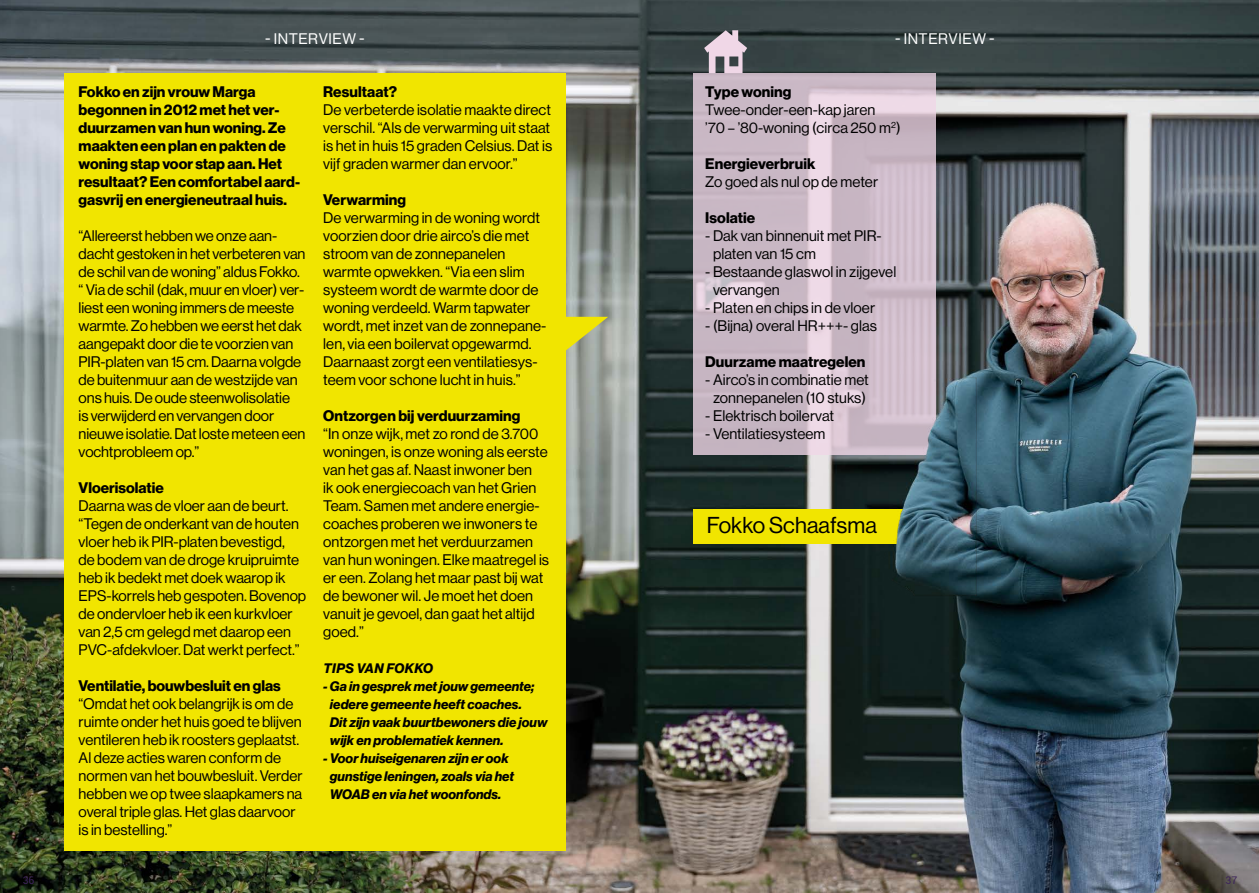
<style>
.page{position:relative;width:1259px;height:893px;background:#fff}
.page>*{position:absolute;margin:0;border:0;box-sizing:border-box;transform-origin:0 0}
.t1{font:22.5px "Neue Haas Display";letter-spacing:.005em;color:#000}
.t2{font:15px/18px "Neue Haas Display";color:#000}
.t3{font:700 15px/18px "Neue Haas Display";color:#000}
.t4{font:15px "Neue Haas Display";letter-spacing:.035em;color:#fff}
.t5{font:italic 700 13.5px/18px "Neue Haas Display";letter-spacing:.005em;color:#000}
.t6{font:italic 700 13.5px "Neue Haas Display";letter-spacing:.035em;color:#000}
.t7{font:10.5px "Roboto";color:#3d245a}
</style>
<div class="page">
<img style="left:0;top:0;width:1259px;height:893px">
<div style="left:64px;top:73px;width:502px;height:777px;background:#f2e600"></div>
<svg style="left:693px;top:73px;width:242px;height:382px;background:#cebcc9"></svg>
<svg style="left:704px;top:30px;width:43px;height:43px;background:#9f96a0"></svg>
<svg style="left:566px;top:317px;width:42px;height:37px;background:#c3c056"></svg>
<div style="left:693px;top:509px;width:221px;height:34px;background:#f2e600"></div>
<p class="t4" style="left:265px;top:30px;width:101px">- INTERVIEW -</p>
<p class="t3" style="left:79px;top:82px;width:223px">Fokko en zijn vrouw Marga begonnen in 2012 met het ver&shy;duurzamen van hun woning. Ze maakten een plan en pakten de woning stap voor stap aan. Het resultaat? Een comfortabel aard&shy;gasvrij en energieneutraal huis.</p>
<p class="t2" style="left:79px;top:226px;width:228px">“Allereerst hebben we onze aan&shy;dacht gestoken in het verbeteren van de schil van de woning” aldus Fokko. “ Via de schil (dak, muur en vloer) ver&shy;liest een woning immers de meeste warmte. Zo hebben we eerst het dak aangepakt door die te voorzien van PIR-platen van 15 cm. Daarna volgde de buitenmuur aan de westzijde van ons huis. De oude steenwolisolatie<br>is verwijderd en vervangen door nieuwe isolatie. Dat loste meteen een vochtprobleem op.”</p>
<p class="t3" style="left:79px;top:478px;width:87px">Vloerisolatie</p>
<p class="t2" style="left:79px;top:496px;width:229px">Daarna was de vloer aan de beurt. “Tegen de onderkant van de houten vloer heb ik PIR-platen bevestigd,<br>de bodem van de droge kruipruimte heb ik bedekt met doek waarop ik EPS-korrels heb gespoten. Bovenop de ondervloer heb ik een kurkvloer van 2,5 cm gelegd met daarop een PVC-afdekvloer. Dat werkt perfect.”</p>
<p class="t3" style="left:79px;top:676px;width:204px">Ventilatie, bouwbesluit en glas</p>
<p class="t2" style="left:79px;top:694px;width:225px">“Omdat het ook belangrijk is om de ruimte onder het huis goed te blijven ventileren heb ik roosters geplaatst.<br>Al deze acties waren conform de normen van het bouwbesluit. Verder hebben we op twee slaapkamers na overal triple glas. Het glas daarvoor is in bestelling.”</p>
<p class="t3" style="left:323px;top:82px;width:75px">Resultaat?</p>
<p class="t2" style="left:323px;top:100px;width:230px">De verbeterde isolatie maakte direct verschil. “Als de verwarming uit staat is het in huis 15 graden Celsius. Dat is vijf graden warmer dan ervoor.”</p>
<p class="t3" style="left:323px;top:190px;width:84px">Verwarming</p>
<p class="t2" style="left:323px;top:208px;width:224px">De verwarming in de woning wordt voorzien door drie airco’s die met stroom van de zonnepanelen warmte opwekken. “Via een slim systeem wordt de warmte door de woning verdeeld. Warm tapwater wordt, met inzet van de zonnepane&shy;len, via een boilervat opgewarmd.<br>Daarnaast zorgt een ventilatiesys&shy;teem voor schone lucht in huis.”</p>
<p class="t3" style="left:323px;top:406px;width:199px">Ontzorgen bij verduurzaming</p>
<p class="t2" style="left:323px;top:424px;width:227px">“In onze wijk, met zo rond de 3.700 woningen, is onze woning als eerste van het gas af. Naast inwoner ben<br>ik ook energiecoach van het Grien<br>Team. Samen met andere energie&shy;coaches proberen we inwoners te ontzorgen met het verduurzamen van hun woningen. Elke maatregel is er een. Zolang het maar past bij wat de bewoner wil. Je moet het doen vanuit je gevoel, dan gaat het altijd goed.”</p>
<p class="t6" style="left:323px;top:660px;width:111px">TIPS VAN FOKKO</p>
<p class="t5" style="left:330px;top:677px;width:219px;text-indent:-7px">- Ga in gesprek met jouw gemeente; iedere gemeente heeft coaches.<br>Dit zijn vaak buurtbewoners die jouw wijk en problematiek kennen.</p>
<p class="t5" style="left:323px;top:749px;width:192px;text-align:center">- Voor huiseigenaren zijn er ook gunstige leningen, zoals via het<br>WOAB en via het woonfonds.</p>
<p class="t4" style="left:895px;top:30px;width:101px">- INTERVIEW -</p>
<p class="t3" style="left:705px;top:82px;width:88px">Type woning</p>
<p class="t2" style="left:705px;top:100px;width:197px">Twee-onder-een-kap jaren<br>’70 – ’80-woning (circa 250 m<sup>2</sup>)</p>
<p class="t3" style="left:705px;top:154px;width:112px">Energieverbruik</p>
<p class="t2" style="left:705px;top:172px;width:174px">Zo goed als nul op de meter</p>
<p class="t3" style="left:705px;top:208px;width:51px">Isolatie</p>
<p class="t2" style="left:713px;top:226px;width:170px;text-indent:-8px">- Dak van binnenuit met PIR&shy;platen van 15 cm</p>
<p class="t2" style="left:713px;top:262px;width:185px;text-indent:-8px">- Bestaande glaswol in zijgevel vervangen</p>
<p class="t2" style="left:705px;top:298px;width:171px">- Platen en chips in de vloer</p>
<p class="t2" style="left:705px;top:316px;width:173px">- (Bijna) overal HR+++- glas</p>
<p class="t3" style="left:705px;top:352px;width:162px">Duurzame maatregelen</p>
<p class="t2" style="left:705px;top:370px;width:165px;text-align:center">- Airco’s in combinatie met zonnepanelen (10 stuks)</p>
<p class="t2" style="left:705px;top:406px;width:130px">- Elektrisch boilervat</p>
<p class="t2" style="left:705px;top:424px;width:122px">- Ventilatiesysteem</p>
<h1 class="t1" style="left:706px;top:512px;width:172px">Fokko Schaafsma</h1>
<p class="t7" style="left:23px;top:873px;width:13px">36</p>
<p class="t7" style="left:1225px;top:873px;width:13px">37</p>
</div>
